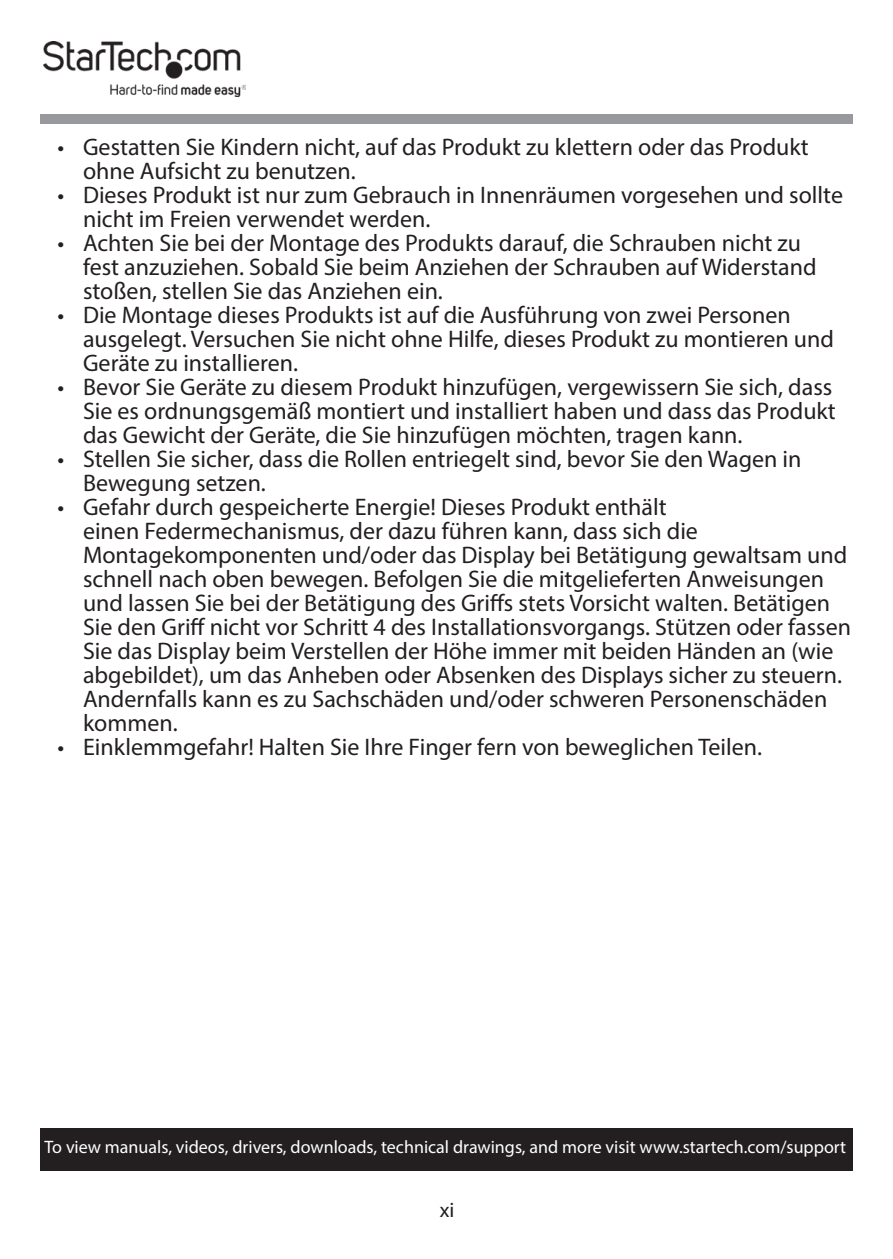
<style>
.page{position:relative;width:893px;height:1259px;background:#fff}
.page>*{position:absolute;margin:0;border:0;box-sizing:border-box;transform-origin:0 0}
.t1{font:24px/24px "Myriad Pro";color:#231f20}
.t2{font:21px "Myriad Pro";color:#231f20}
.t3{font:18px "Myriad Pro";color:#fff}
</style>
<div class="page">
<img style="left:43px;top:42px;width:203px;height:55px">
<div style="left:40px;top:115px;width:812px;height:9px;background:#97999c"></div>
<div style="left:40px;top:1128px;width:812px;height:42px;background:#231f20"></div>
<p class="t1" style="left:83px;top:134px;width:727px;text-indent:-26px">• Gestatten Sie Kindern nicht, auf das Produkt zu klettern oder das Produkt ohne Aufsicht zu benutzen.</p>
<p class="t1" style="left:83px;top:182px;width:761px;text-indent:-26px">• Dieses Produkt ist nur zum Gebrauch in Innenräumen vorgesehen und sollte nicht im Freien verwendet werden.</p>
<p class="t1" style="left:83px;top:230px;width:735px;text-indent:-26px">• Achten Sie bei der Montage des Produkts darauf, die Schrauben nicht zu fest anzuziehen. Sobald Sie beim Anziehen der Schrauben auf Widerstand stoßen, stellen Sie das Anziehen ein.</p>
<p class="t1" style="left:83px;top:302px;width:752px;text-indent:-26px">• Die Montage dieses Produkts ist auf die Ausführung von zwei Personen ausgelegt. Versuchen Sie nicht ohne Hilfe, dieses Produkt zu montieren und<br>Geräte zu installieren.</p>
<p class="t1" style="left:83px;top:374px;width:754px;text-indent:-26px">• Bevor Sie Geräte zu diesem Produkt hinzufügen, vergewissern Sie sich, dass<br>Sie es ordnungsgemäß montiert und installiert haben und dass das Produkt das Gewicht der Geräte, die Sie hinzufügen möchten, tragen kann.</p>
<p class="t1" style="left:83px;top:446px;width:720px;text-indent:-26px">• Stellen Sie sicher, dass die Rollen entriegelt sind, bevor Sie den Wagen in<br>Bewegung setzen.</p>
<p class="t1" style="left:83px;top:494px;width:769px;text-indent:-26px">• Gefahr durch gespeicherte Energie! Dieses Produkt enthält<br>einen Federmechanismus, der dazu führen kann, dass sich die Montagekomponenten und/oder das Display bei Betätigung gewaltsam und schnell nach oben bewegen. Befolgen Sie die mitgelieferten Anweisungen und lassen Sie bei der Betätigung des Griffs stets Vorsicht walten. Betätigen Sie den Griff nicht vor Schritt 4 des Installationsvorgangs. Stützen oder fassen Sie das Display beim Verstellen der Höhe immer mit beiden Händen an (wie abgebildet), um das Anheben oder Absenken des Displays sicher zu steuern.<br>Andernfalls kann es zu Sachschäden und/oder schweren Personenschäden kommen.</p>
<p class="t1" style="left:58px;top:734px;width:706px">• Einklemmgefahr! Halten Sie Ihre Finger fern von beweglichen Teilen.</p>
<p class="t3" style="left:45px;top:1135px;width:803px">To view manuals, videos, drivers, downloads, technical drawings, and more visit www.startech.com/support</p>
<p class="t2" style="left:440px;top:1197px;width:16px">xi</p>
</div>
